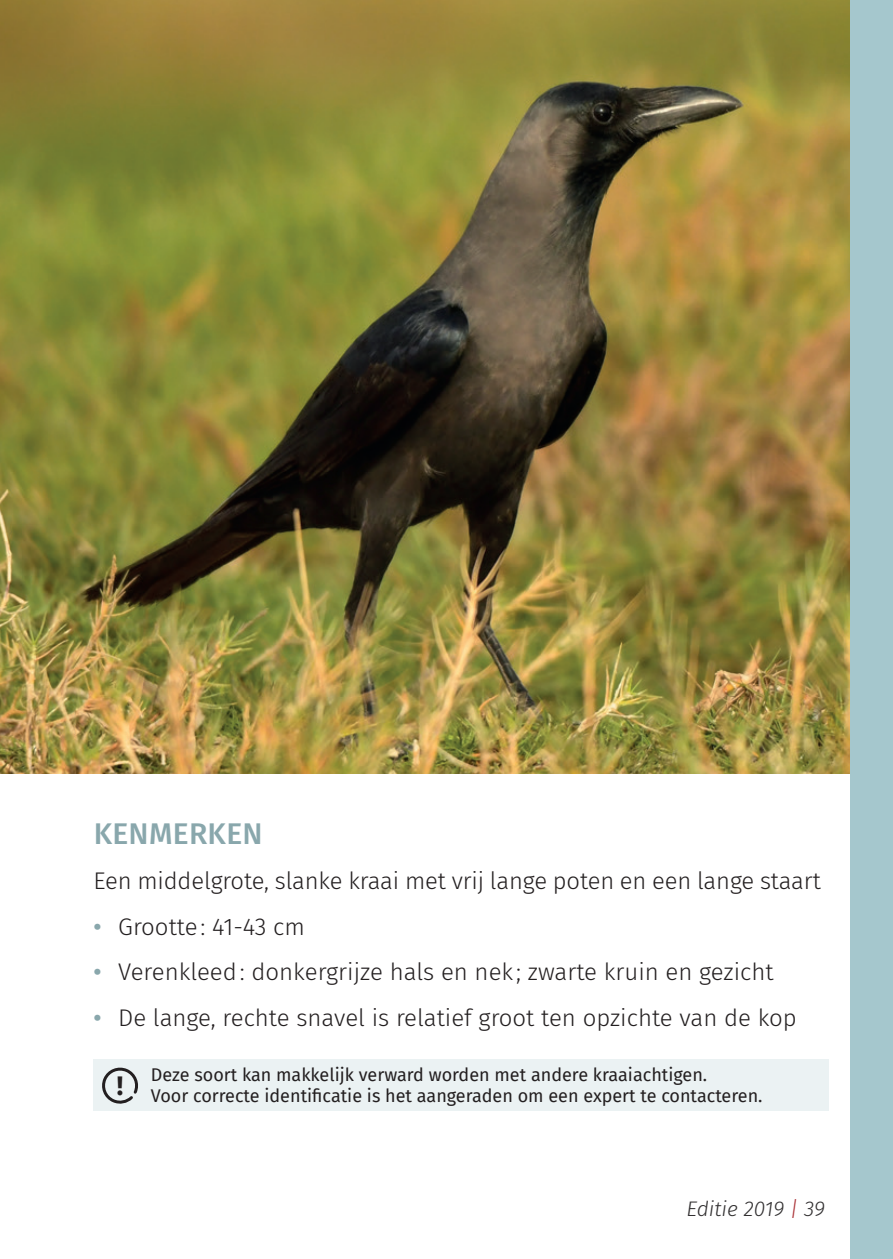
<style>
.page{position:relative;width:893px;height:1259px;background:#fff}
.page>*{position:absolute;margin:0;border:0;box-sizing:border-box;transform-origin:0 0}
.t1{font:500 30px "Fira Sans";letter-spacing:.01em;color:#89a7ac}
.t2{font:700 27px "Fira Sans";color:#231f20}
.t3{font:300 24px "Fira Sans";letter-spacing:-.005em;color:#231f20}
.t4{font:italic 300 21px "Fira Sans";color:#312f30}
.t5{font:18px/21px "Fira Sans";color:#231f20}
.s1{font-weight:500;color:#89a7ac}
.s2{color:#aa3136}
</style>
<div class="page">
<img style="left:0;top:0;width:850px;height:773px">
<hr style="left:0;top:0;width:1px;height:468px;background:#a5c7cd">
<div style="left:850px;top:0;width:43px;height:1259px;background:#a5c7cd"></div>
<div style="left:94px;top:1059px;width:735px;height:52px;background:#ebf2f3"></div>
<svg style="left:102px;top:1067px;width:36px;height:36px"></svg>
<p class="t1" style="left:94px;top:815px;width:170px">KENMERKEN</p>
<p class="t3" style="left:94px;top:867px;width:729px">Een middelgrote, slanke kraai met vrij lange poten en een lange staart</p>
<p class="t3" style="left:94px;top:912px;width:213px"><span class="s1">•</span> Grootte: 41-43 cm</p>
<p class="t3" style="left:94px;top:958px;width:682px"><span class="s1">•</span> Verenkleed: donkergrijze hals en nek ; zwarte kruin en gezicht</p>
<p class="t3" style="left:94px;top:1003px;width:705px"><span class="s1">•</span> De lange, rechte snavel is relatief groot ten opzichte van de kop</p>
<p class="t2" style="left:117px;top:1069px;width:8px">!</p>
<p class="t5" style="left:151px;top:1064px;width:613px">Deze soort kan makkelijk verward worden met andere kraaiachtigen.<br>Voor correcte identificatie is het aangeraden om een expert te contacteren.</p>
<p class="t4" style="left:686px;top:1196px;width:140px">Editie 2019 <span class="s2">|</span> 39</p>
</div>
